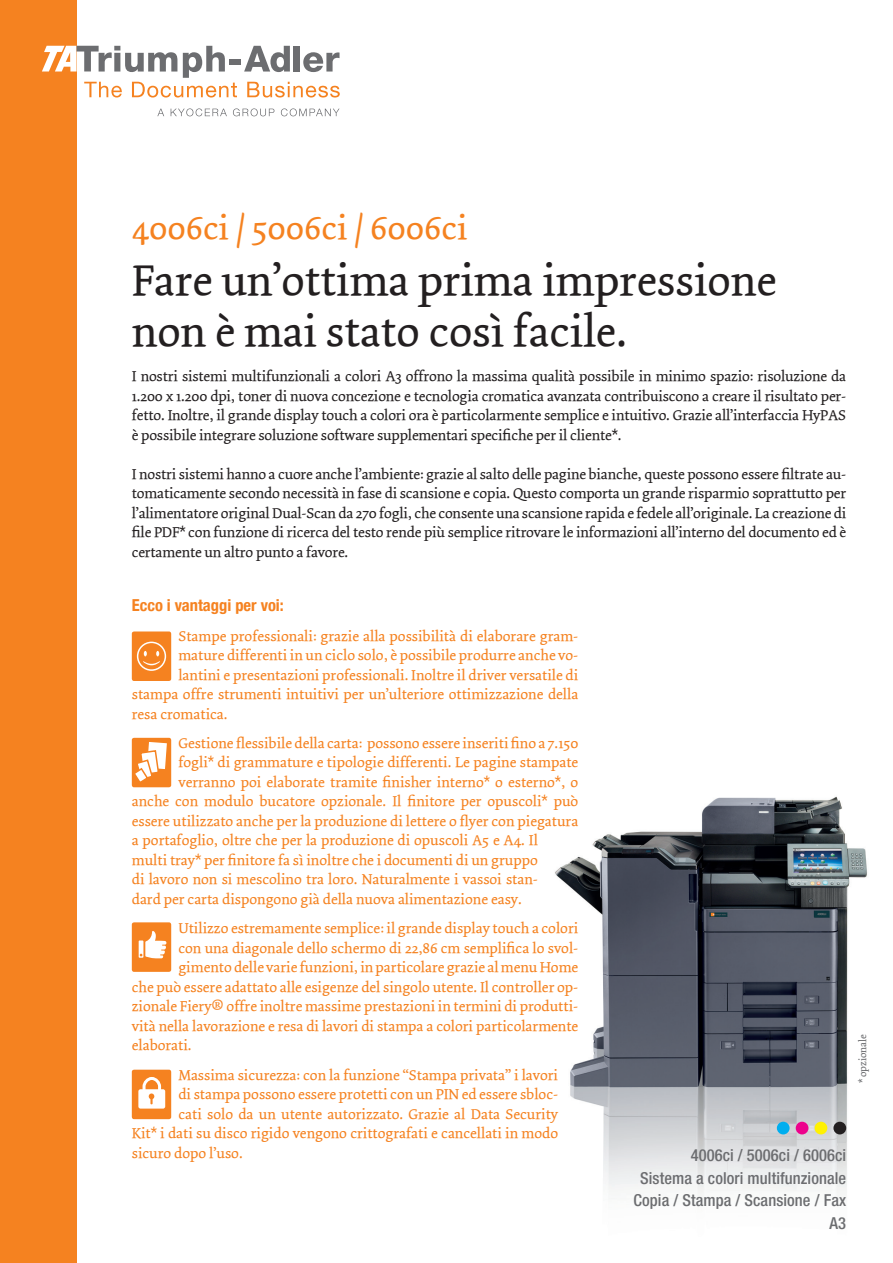
<style>
.page{position:relative;width:893px;height:1263px;background:#fff}
.page>*{position:absolute;margin:0;border:0;box-sizing:border-box;transform-origin:0 0}
.t1{font:45px/51px "Dolly Roman";color:#231f20}
.t2{font:34.5px "Dolly Roman";color:#f58220}
.t3{font:500 condensed 16.5px/22.5px "Helvetica Neue LT Com";letter-spacing:.005em;color:#6c6d70;text-align:right}
.t4{font:700 condensed 16.5px "Helvetica Neue LT Com";color:#f58220}
.t5{font:15px "Dolly Roman";color:#f58220}
.t6{font:15px/19.5px "Dolly Roman";letter-spacing:-.01em;color:#231f20;text-align:justify}
.t7{font:10.5px "Dolly Roman";color:#6c6d70}
</style>
<div class="page">
<img style="left:555px;top:796px;width:313px;height:400px">
<div style="left:0;top:0;width:77px;height:1263px;background:#f58220"></div>
<div style="left:229px;top:59px;width:12px;height:5px;background:#6c6d70"></div>
<svg style="left:244px;top:46px;width:46px;height:26px"></svg>
<div style="left:294px;top:46px;width:6px;height:26px;background:#6c6d70"></div>
<svg style="left:303px;top:52px;width:37px;height:20px"></svg>
<svg style="left:42px;top:46px;width:195px;height:52px"></svg>
<svg style="left:247px;top:82px;width:93px;height:16px"></svg>
<svg style="left:157px;top:109px;width:7px;height:7px"></svg>
<svg style="left:171px;top:108px;width:56px;height:8px"></svg>
<svg style="left:233px;top:108px;width:41px;height:8px"></svg>
<svg style="left:281px;top:108px;width:58px;height:8px"></svg>
<div style="left:132px;top:738px;width:39px;height:49px;background:#f58220;border-radius:2px"></div>
<svg style="left:135px;top:742px;width:32px;height:40px"></svg>
<div style="left:132px;top:631px;width:39px;height:50px;background:#f58220;border-radius:2px"></div>
<div style="left:137px;top:642px;width:29px;height:29px;border:2px solid #fff;border-radius:50%"></div>
<svg style="left:143px;top:651px;width:17px;height:14px"></svg>
<div style="left:132px;top:1070px;width:39px;height:49px;background:#f58220;border-radius:2px"></div>
<div style="left:138px;top:1089px;width:27px;height:19px;background:#fff;border-radius:2px"></div>
<svg style="left:141px;top:1077px;width:22px;height:27px"></svg>
<div style="left:132px;top:922px;width:39px;height:50px;background:#f58220;border-radius:2px"></div>
<svg style="left:139px;top:931px;width:27px;height:27px"></svg>
<div style="left:833px;top:1122px;width:13px;height:12px;background:#231f20;border-radius:50%"></div>
<div style="left:815px;top:1122px;width:12px;height:12px;background:#fff101;border-radius:50%"></div>
<div style="left:777px;top:1122px;width:13px;height:12px;background:#00aeef;border-radius:50%"></div>
<div style="left:796px;top:1122px;width:12px;height:12px;background:#ed028c;border-radius:50%"></div>
<h2 class="t2" style="left:132px;top:207px;width:337px">4006ci / 5006ci / 6006ci</h2>
<h1 class="t1" style="left:132px;top:256px;width:646px">Fare un’ottima prima impressione non è mai stato così facile.</h1>
<p class="t6" style="left:132px;top:367px;width:716px">I nostri sistemi multifunzionali a colori A3 offrono la massima qualità possibile in minimo spazio: risoluzione da 1.200 x 1.200 dpi, toner di nuova concezione e tecnologia cromatica avanzata contribuiscono a creare il risultato per&shy;fetto. Inoltre, il grande display touch a colori ora è particolarmente semplice e intuitivo. Grazie all’interfaccia HyPAS è possibile integrare soluzione software supplementari specifiche per il cliente*.</p>
<p class="t6" style="left:132px;top:464px;width:716px">I nostri sistemi hanno a cuore anche l’ambiente: grazie al salto delle pagine bianche, queste possono essere filtrate au&shy;tomaticamente secondo necessità in fase di scansione e copia. Questo comporta un grande risparmio soprattutto per l’alimentatore original Dual-Scan da 270 fogli, che consente una scansione rapida e fedele all’originale. La creazione di file PDF* con funzione di ricerca del testo rende più semplice ritrovare le informazioni all’interno del documento ed è certamente un altro punto a favore.</p>
<p class="t4" style="left:132px;top:596px;width:154px">Ecco i vantaggi per voi:</p>
<p class="t5" style="left:178px;top:627px;width:401px">Stampe professionali: grazie alla possibilità di elaborare gram-</p>
<p class="t5" style="left:178px;top:646px;width:401px">mature differenti in un ciclo solo, è possibile produrre anche vo-</p>
<p class="t5" style="left:178px;top:666px;width:401px">lantini e presentazioni professionali. Inoltre il driver versatile di</p>
<p class="t5" style="left:132px;top:685px;width:448px">stampa offre strumenti intuitivi per un’ulteriore ottimizzazione della</p>
<p class="t5" style="left:132px;top:705px;width:97px">resa cromatica.</p>
<p class="t5" style="left:178px;top:734px;width:401px">Gestione flessibile della carta: possono essere inseriti fino a 7.150</p>
<p class="t5" style="left:178px;top:754px;width:401px">fogli* di grammature e tipologie differenti. Le pagine stampate</p>
<p class="t5" style="left:178px;top:773px;width:401px">verranno poi elaborate tramite finisher interno* o esterno*, o</p>
<p class="t5" style="left:132px;top:793px;width:448px">anche con modulo bucatore opzionale. Il finitore per opuscoli* può</p>
<p class="t5" style="left:132px;top:812px;width:448px">essere utilizzato anche per la produzione di lettere o flyer con piegatura</p>
<p class="t5" style="left:132px;top:832px;width:408px">a portafoglio, oltre che per la produzione di opuscoli A5 e A4. Il</p>
<p class="t5" style="left:132px;top:851px;width:408px">multi tray* per finitore fa sì inoltre che i documenti di un gruppo</p>
<p class="t5" style="left:132px;top:871px;width:408px">di lavoro non si mescolino tra loro. Naturalmente i vassoi stan-</p>
<p class="t5" style="left:132px;top:890px;width:392px">dard per carta dispongono già della nuova alimentazione easy.</p>
<p class="t5" style="left:178px;top:919px;width:401px">Utilizzo estremamente semplice: il grande display touch a colori</p>
<p class="t5" style="left:178px;top:939px;width:401px">con una diagonale dello schermo di 22,86 cm semplifica lo svol-</p>
<p class="t5" style="left:178px;top:958px;width:401px">gimento delle varie funzioni, in particolare grazie al menu Home</p>
<p class="t5" style="left:132px;top:978px;width:448px">che può essere adattato alle esigenze del singolo utente. Il controller op-</p>
<p class="t5" style="left:132px;top:997px;width:448px">zionale Fiery® offre inoltre massime prestazioni in termini di produtti-</p>
<p class="t5" style="left:132px;top:1017px;width:448px">vità nella lavorazione e resa di lavori di stampa a colori particolarmente</p>
<p class="t5" style="left:132px;top:1036px;width:61px">elaborati.</p>
<p class="t5" style="left:178px;top:1066px;width:381px">Massima sicurezza: con la funzione “Stampa privata” i lavori</p>
<p class="t5" style="left:178px;top:1085px;width:381px">di stampa possono essere protetti con un PIN ed essere sbloc-</p>
<p class="t5" style="left:178px;top:1105px;width:381px">cati solo da un utente autorizzato. Grazie al Data Security</p>
<p class="t5" style="left:132px;top:1124px;width:428px">Kit* i dati su disco rigido vengono crittografati e cancellati in modo</p>
<p class="t5" style="left:132px;top:1144px;width:112px">sicuro dopo l’uso.</p>
<p class="t3" style="left:633px;top:1144px;width:214px">4006ci / 5006ci / 6006ci<br>Sistema a colori multifunzionale<br>Copia / Stampa / Scansione / Fax<br>A3</p>
<p class="t7" style="left:856px;top:1083px;width:51px;rotate:-90deg">* opzionale</p>
</div>
